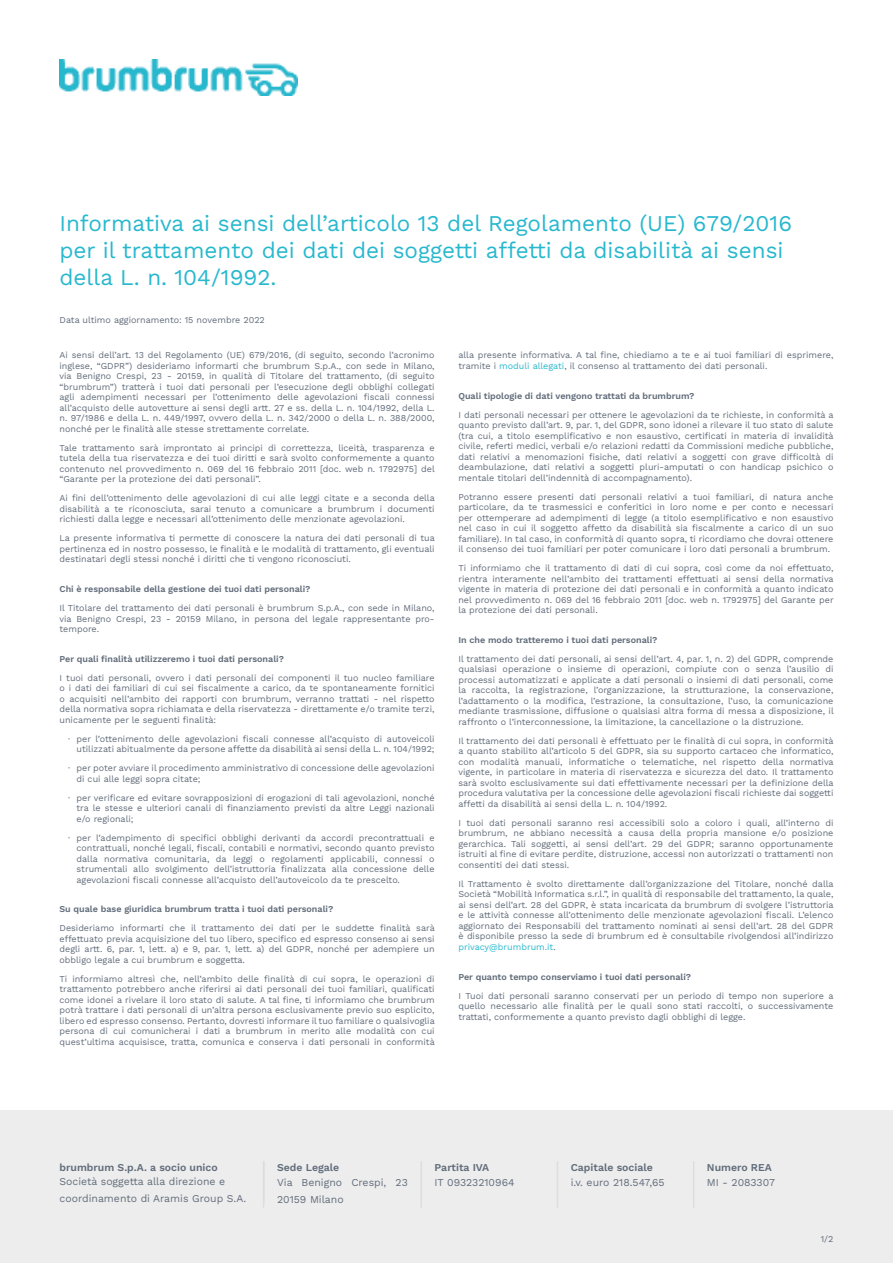
<style>
.page{position:relative;width:893px;height:1263px;background:#fff}
.page>*{position:absolute;margin:0;border:0;box-sizing:border-box;transform-origin:0 0}
.t1{font:22.5px/27px "Work Sans";color:#28b8ce}
.t2{font:10.5px/16.5px "Work Sans";color:#626d7b}
.t3{font:600 10.5px "Work Sans";color:#626d7b}
.t4{font:9px/10.5px "Work Sans";color:#626d7b;text-align:justify}
.t5{font:600 9px "Work Sans";color:#626d7b}
.s1{color:#28b8ce}
</style>
<div class="page">
<div style="left:0;top:1110px;width:893px;height:153px;background:#ededed"></div>
<img style="left:60px;top:60px;width:238px;height:35px">
<hr style="left:420px;top:1161px;width:2px;height:47px;background:#ddd">
<hr style="left:263px;top:1161px;width:2px;height:41px;background:#ddd">
<hr style="left:557px;top:1161px;width:1px;height:47px;background:#ddd">
<hr style="left:693px;top:1161px;width:1px;height:47px;background:#ddd">
<hr style="left:263px;top:1161px;width:1px;height:47px;background:#ddd">
<h1 class="t1" style="left:60px;top:209px;width:734px">Informativa ai sensi dell’articolo 13 del Regolamento (UE) 679/2016 per il trattamento dei dati dei soggetti affetti da disabilità ai sensi della L. n. 104/1992.</h1>
<p class="t4" style="left:60px;top:314px;width:207px">Data ultimo aggiornamento: 15 novembre 2022</p>
<p class="t4" style="left:60px;top:350px;width:377px">Ai sensi dell’art. 13 del Regolamento (UE) 679/2016, (di seguito, secondo l’acronimo inglese, “GDPR”) desideriamo informarti che brumbrum S.p.A., con sede in Milano, via Benigno Crespi, 23 - 20159, in qualità di Titolare del trattamento, (di seguito “brumbrum”) tratterà i tuoi dati personali per l’esecuzione degli obblighi collegati agli adempimenti necessari per l’ottenimento delle agevolazioni fiscali connessi all’acquisto delle autovetture ai sensi degli artt. 27 e ss. della L. n. 104/1992, della L. n. 97/1986 e della L. n. 449/1997, ovvero della L. n. 342/2000 o della L. n. 388/2000, nonché per le finalità alle stesse strettamente correlate.</p>
<p class="t4" style="left:60px;top:442px;width:377px">Tale trattamento sarà improntato ai principi di correttezza, liceità, trasparenza e tutela della tua riservatezza e dei tuoi diritti e sarà svolto conformemente a quanto contenuto nel provvedimento n. 069 del 16 febbraio 2011 [doc. web n. 1792975] del “Garante per la protezione dei dati personali”.</p>
<p class="t4" style="left:60px;top:493px;width:377px">Ai fini dell’ottenimento delle agevolazioni di cui alle leggi citate e a seconda della disabilità a te riconosciuta, sarai tenuto a comunicare a brumbrum i documenti richiesti dalla legge e necessari all’ottenimento delle menzionate agevolazioni.</p>
<p class="t4" style="left:60px;top:533px;width:377px">La presente informativa ti permette di conoscere la natura dei dati personali di tua pertinenza ed in nostro possesso, le finalità e le modalità di trattamento, gli eventuali destinatari degli stessi nonché i diritti che ti vengono riconosciuti.</p>
<p class="t5" style="left:60px;top:582px;width:252px">Chi è responsabile della gestione dei tuoi dati personali?</p>
<p class="t4" style="left:60px;top:602px;width:377px">Il Titolare del trattamento dei dati personali è brumbrum S.p.A., con sede in Milano, via Benigno Crespi, 23 - 20159 Milano, in persona del legale rappresentante pro&shy;tempore.</p>
<p class="t5" style="left:60px;top:652px;width:226px">Per quali finalità utilizzeremo i tuoi dati personali?</p>
<p class="t4" style="left:60px;top:672px;width:377px">I tuoi dati personali, ovvero i dati personali dei componenti il tuo nucleo familiare o i dati dei familiari di cui sei fiscalmente a carico, da te spontaneamente fornitici o acquisiti nell’ambito dei rapporti con brumbrum, verranno trattati - nel rispetto della normativa sopra richiamata e della riservatezza - direttamente e/o tramite terzi, unicamente per le seguenti finalità:</p>
<p class="t4" style="left:68px;top:733px;width:368px;text-align:right">· per l’ottenimento delle agevolazioni fiscali connesse all’acquisto di autoveicoli utilizzati abitualmente da persone affette da disabilità ai sensi della L. n. 104/1992;</p>
<p class="t4" style="left:77px;top:762px;width:360px;text-indent:-9px">· per poter avviare il procedimento amministrativo di concessione delle agevolazioni di cui alle leggi sopra citate;</p>
<p class="t4" style="left:77px;top:792px;width:360px;text-indent:-9px">· per verificare ed evitare sovrapposizioni di erogazioni di tali agevolazioni, nonché tra le stesse e ulteriori canali di finanziamento previsti da altre Leggi nazionali e/o regionali;</p>
<p class="t4" style="left:77px;top:832px;width:360px;text-indent:-9px">· per l’adempimento di specifici obblighi derivanti da accordi precontrattuali e contrattuali, nonché legali, fiscali, contabili e normativi, secondo quanto previsto dalla normativa comunitaria, da leggi o regolamenti applicabili, connessi o strumentali allo svolgimento dell’istruttoria finalizzata alla concessione delle agevolazioni fiscali connesse all’acquisto dell’autoveicolo da te prescelto.</p>
<p class="t5" style="left:60px;top:902px;width:275px">Su quale base giuridica brumbrum tratta i tuoi dati personali?</p>
<p class="t4" style="left:60px;top:923px;width:377px">Desideriamo informarti che il trattamento dei dati per le suddette finalità sarà effettuato previa acquisizione del tuo libero, specifico ed espresso consenso ai sensi degli artt. 6, par. 1, lett. a) e 9, par. 1, lett. a) del GDPR, nonché per adempiere un obbligo legale a cui brumbrum e soggetta.</p>
<p class="t4" style="left:60px;top:973px;width:377px">Ti informiamo altresì che, nell’ambito delle finalità di cui sopra, le operazioni di trattamento potrebbero anche riferirsi ai dati personali dei tuoi familiari, qualificati come idonei a rivelare il loro stato di salute. A tal fine, ti informiamo che brumbrum potrà trattare i dati personali di un’altra persona esclusivamente previo suo esplicito, libero ed espresso consenso. Pertanto, dovresti informare il tuo familiare o qualsivoglia persona di cui comunicherai i dati a brumbrum in merito alle modalità con cui quest’ultima acquisisce, tratta, comunica e conserva i dati personali in conformità</p>
<p class="t4" style="left:458px;top:350px;width:377px">alla presente informativa. A tal fine, chiediamo a te e ai tuoi familiari di esprimere, tramite i <span class="s1">moduli allegati</span>, il consenso al trattamento dei dati personali.</p>
<p class="t5" style="left:458px;top:389px;width:238px">Quali tipologie di dati vengono trattati da brumbrum?</p>
<p class="t4" style="left:458px;top:409px;width:377px">I dati personali necessari per ottenere le agevolazioni da te richieste, in conformità a quanto previsto dall’art. 9, par. 1, del GDPR, sono idonei a rilevare il tuo stato di salute (tra cui, a titolo esemplificativo e non esaustivo, certificati in materia di invalidità civile, referti medici, verbali e/o relazioni redatti da Commissioni mediche pubbliche, dati relativi a menomazioni fisiche, dati relativi a soggetti con grave difficoltà di deambulazione, dati relativi a soggetti pluri-amputati o con handicap psichico o mentale titolari dell’indennità di accompagnamento).</p>
<p class="t4" style="left:458px;top:491px;width:377px">Potranno essere presenti dati personali relativi a tuoi familiari, di natura anche particolare, da te trasmessici e conferitici in loro nome e per conto e necessari per ottemperare ad adempimenti di legge (a titolo esemplificativo e non esaustivo nel caso in cui il soggetto affetto da disabilità sia fiscalmente a carico di un suo familiare). In tal caso, in conformità di quanto sopra, ti ricordiamo che dovrai ottenere il consenso dei tuoi familiari per poter comunicare i loro dati personali a brumbrum.</p>
<p class="t4" style="left:458px;top:562px;width:377px">Ti informiamo che il trattamento di dati di cui sopra, così come da noi effettuato, rientra interamente nell’ambito dei trattamenti effettuati ai sensi della normativa vigente in materia di protezione dei dati personali e in conformità a quanto indicato nel provvedimento n. 069 del 16 febbraio 2011 [doc. web n. 1792975] del Garante per la protezione dei dati personali.</p>
<p class="t5" style="left:458px;top:633px;width:201px">In che modo tratteremo i tuoi dati personali?</p>
<p class="t4" style="left:458px;top:653px;width:377px">Il trattamento dei dati personali, ai sensi dell’art. 4, par. 1, n. 2) del GDPR, comprende qualsiasi operazione o insieme di operazioni, compiute con o senza l’ausilio di processi automatizzati e applicate a dati personali o insiemi di dati personali, come la raccolta, la registrazione, l’organizzazione, la strutturazione, la conservazione, l’adattamento o la modifica, l’estrazione, la consultazione, l’uso, la comunicazione mediante trasmissione, diffusione o qualsiasi altra forma di messa a disposizione, il raffronto o l’interconnessione, la limitazione, la cancellazione o la distruzione.</p>
<p class="t4" style="left:458px;top:735px;width:377px">Il trattamento dei dati personali è effettuato per le finalità di cui sopra, in conformità a quanto stabilito all’articolo 5 del GDPR, sia su supporto cartaceo che informatico, con modalità manuali, informatiche o telematiche, nel rispetto della normativa vigente, in particolare in materia di riservatezza e sicurezza del dato. Il trattamento sarà svolto esclusivamente sui dati effettivamente necessari per la definizione della procedura valutativa per la concessione delle agevolazioni fiscali richieste dai soggetti affetti da disabilità ai sensi della L. n. 104/1992.</p>
<p class="t4" style="left:458px;top:817px;width:377px">I tuoi dati personali saranno resi accessibili solo a coloro i quali, all’interno di brumbrum, ne abbiano necessità a causa della propria mansione e/o posizione gerarchica. Tali soggetti, ai sensi dell’art. 29 del GDPR; saranno opportunamente istruiti al fine di evitare perdite, distruzione, accessi non autorizzati o trattamenti non consentiti dei dati stessi.</p>
<p class="t4" style="left:458px;top:878px;width:377px">Il Trattamento è svolto direttamente dall’organizzazione del Titolare, nonché dalla Società “Mobilità Informatica s.r.l.”, in qualità di responsabile del trattamento, la quale, ai sensi dell’art. 28 del GDPR, è stata incaricata da brumbrum di svolgere l’istruttoria e le attività connesse all’ottenimento delle menzionate agevolazioni fiscali. L’elenco aggiornato dei Responsabili del trattamento nominati ai sensi dell’art. 28 del GDPR è disponibile presso la sede di brumbrum ed è consultabile rivolgendosi all’indirizzo <span class="s1">privacy@brumbrum.it</span>.</p>
<p class="t5" style="left:458px;top:970px;width:234px">Per quanto tempo conserviamo i tuoi dati personali?</p>
<p class="t4" style="left:458px;top:990px;width:377px">I Tuoi dati personali saranno conservati per un periodo di tempo non superiore a quello necessario alle finalità per le quali sono stati raccolti, o successivamente trattati, conformemente a quanto previsto dagli obblighi di legge.</p>
<p class="t3" style="left:60px;top:1159px;width:160px">brumbrum S.p.A. a socio unico</p>
<p class="t3" style="left:277px;top:1159px;width:64px">Sede Legale</p>
<p class="t3" style="left:434px;top:1159px;width:56px">Partita IVA</p>
<p class="t3" style="left:571px;top:1159px;width:84px">Capitale sociale</p>
<p class="t3" style="left:707px;top:1159px;width:66px">Numero REA</p>
<p class="t2" style="left:60px;top:1173px;width:188px">Società soggetta alla direzione e coordinamento di Aramis Group S.A.</p>
<p class="t2" style="left:277px;top:1174px;width:132px">Via Benigno Crespi, 23<br>20159 Milano</p>
<p class="t2" style="left:434px;top:1174px;width:81px">IT 09323210964</p>
<p class="t2" style="left:571px;top:1174px;width:95px">i.v. euro 218.547,65</p>
<p class="t2" style="left:707px;top:1174px;width:69px">MI - 2083307</p>
<p class="t4" style="left:821px;top:1233px;width:14px">1/2</p>
</div>
